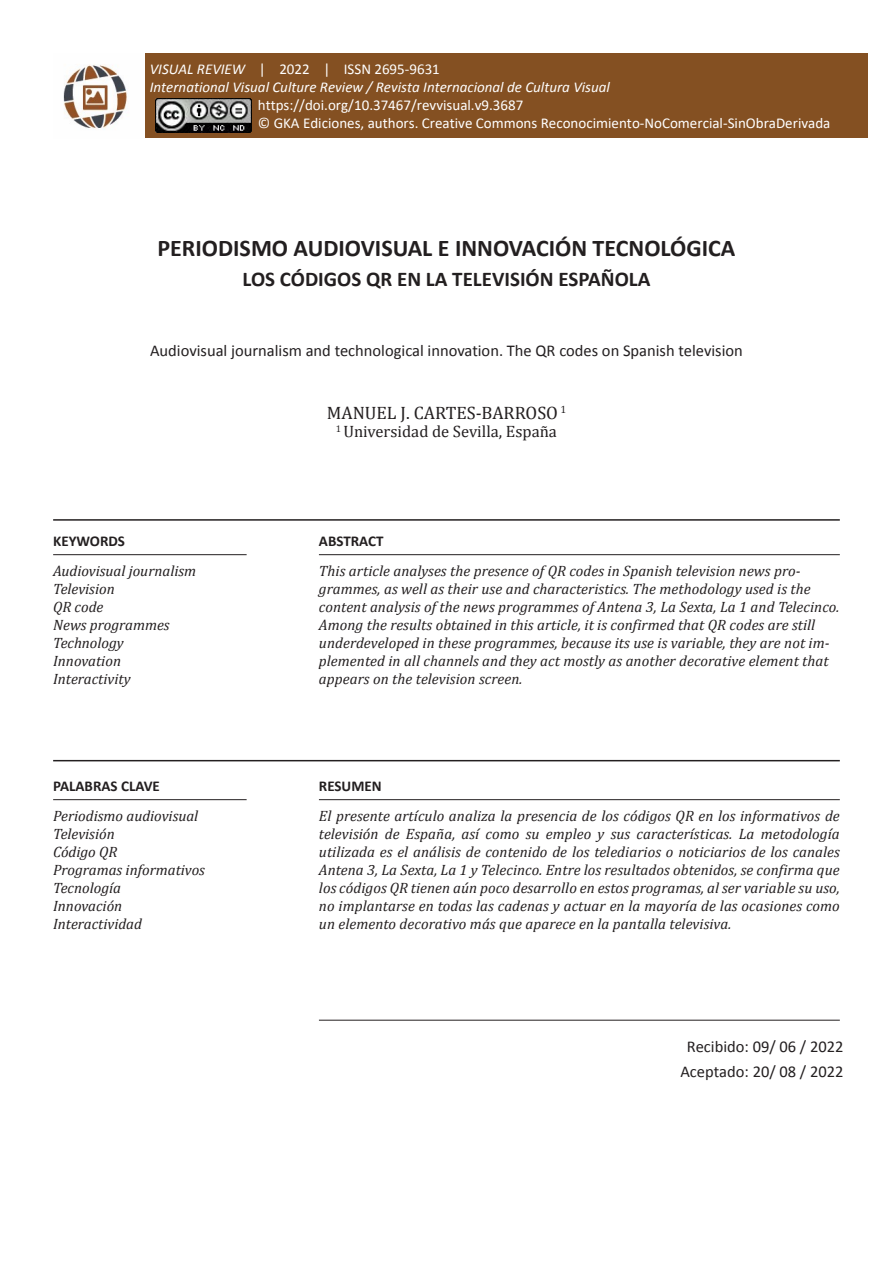
<style>
.page{position:relative;width:893px;height:1263px;background:#fff}
.page>*{position:absolute;margin:0;border:0;box-sizing:border-box;transform-origin:0 0}
.Titulo_Artículo{font:700 24px "Calibri";color:#231f20}
.Subtitulo_Artículo{font:700 21px "Calibri";color:#231f20}
.Autor{font:18px "Cambria";color:#231f20}
.Titulo_Ingles{font:16.5px "Calibri";color:#231f20}
.DATE-HOME{font:16.5px/24.6px "Calibri";color:#231f20;text-align:center}
.Cita{font:16.5px "Cambria";color:#231f20}
.CONTENT-HOME{font:italic 15px/18px "Cambria";letter-spacing:.005em;color:#231f20}
.t1{font:15px "Calibri";color:#fff}
.t2{font:italic 15px "Calibri";color:#fff}
.WORDS-HOME{font:700 15px "Calibri";color:#231f20}
.s1{font-style:italic}
</style>
<div class="page">
<hr style="left:53px;top:519px;width:787px;height:2px;background:#231f20">
<hr style="left:53px;top:760px;width:787px;height:1px;background:#231f20">
<hr style="left:53px;top:554px;width:194px;height:1px;background:#231f20">
<hr style="left:53px;top:799px;width:194px;height:1px;background:#231f20">
<hr style="left:319px;top:554px;width:521px;height:1px;background:#231f20">
<hr style="left:319px;top:799px;width:521px;height:1px;background:#231f20">
<hr style="left:319px;top:1020px;width:521px;height:1px;background:#231f20">
<img style="left:63px;top:64px;width:64px;height:66px">
<div style="left:145px;top:53px;width:723px;height:85px;background:#845022"></div>
<img style="left:155px;top:98px;width:96px;height:34px">
<p class="t1" style="left:150px;top:60px;width:292px"><span class="s1">VISUAL REVIEW</span> | 2022 | ISSN 2695-9631</p>
<p class="t2" style="left:150px;top:78px;width:462px">International Visual Culture Review / Revista Internacional de Cultura Visual</p>
<p class="t1" style="left:258px;top:96px;width:267px">https://doi.org/10.37467/revvisual.v9.3687</p>
<p class="t1" style="left:258px;top:113px;width:574px">© GKA Ediciones, authors. Creative Commons Reconocimiento-NoComercial-SinObraDerivada</p>
<p class="Titulo_Artículo" style="left:157px;top:231px;width:579px">PERIODISMO AUDIOVISUAL E INNOVACIÓN TECNOLÓGICA</p>
<p class="Subtitulo_Artículo" style="left:242px;top:265px;width:409px">LOS CÓDIGOS QR EN LA TELEVISIÓN ESPAÑOLA</p>
<p class="Titulo_Ingles" style="left:150px;top:340px;width:594px">Audiovisual journalism and technological innovation. The QR codes on Spanish television</p>
<p class="WORDS-HOME" style="left:53px;top:530px;width:73px">KEYWORDS</p>
<p class="CONTENT-HOME" style="left:53px;top:561px;width:144px">Audiovisual journalism</p>
<p class="CONTENT-HOME" style="left:53px;top:579px;width:63px">Television</p>
<p class="CONTENT-HOME" style="left:53px;top:597px;width:52px">QR code</p>
<p class="CONTENT-HOME" style="left:53px;top:615px;width:118px">News programmes</p>
<p class="CONTENT-HOME" style="left:53px;top:633px;width:72px">Technology</p>
<p class="CONTENT-HOME" style="left:53px;top:651px;width:69px">Innovation</p>
<p class="CONTENT-HOME" style="left:53px;top:669px;width:79px">Interactivity</p>
<p class="WORDS-HOME" style="left:53px;top:775px;width:108px">PALABRAS CLAVE</p>
<p class="CONTENT-HOME" style="left:53px;top:806px;width:147px">Periodismo audiovisual</p>
<p class="CONTENT-HOME" style="left:53px;top:824px;width:63px">Televisión</p>
<p class="CONTENT-HOME" style="left:53px;top:842px;width:66px">Código QR</p>
<p class="CONTENT-HOME" style="left:53px;top:860px;width:153px">Programas informativos</p>
<p class="CONTENT-HOME" style="left:53px;top:878px;width:69px">Tecnología</p>
<p class="CONTENT-HOME" style="left:53px;top:896px;width:71px">Innovación</p>
<p class="CONTENT-HOME" style="left:53px;top:914px;width:90px">Interactividad</p>
<p class="Autor" style="left:327px;top:402px;width:241px">MANUEL J. CARTES-BARROSO <sup>1</sup></p>
<p class="Cita" style="left:336px;top:421px;width:223px"><sup>1</sup> Universidad de Sevilla, España</p>
<p class="WORDS-HOME" style="left:319px;top:530px;width:66px">ABSTRACT</p>
<p class="CONTENT-HOME" style="left:319px;top:561px;width:522px">This article analyses the presence of QR codes in Spanish television news pro&shy;grammes, as well as their use and characteristics. The methodology used is the content analysis of the news programmes of Antena 3, La Sexta, La 1 and Telecinco.<br>Among the results obtained in this article, it is confirmed that QR codes are still underdeveloped in these programmes, because its use is variable, they are not im&shy;plemented in all channels and they act mostly as another decorative element that appears on the television screen.</p>
<p class="WORDS-HOME" style="left:319px;top:775px;width:64px">RESUMEN</p>
<p class="CONTENT-HOME" style="left:319px;top:806px;width:522px;text-align:justify">El presente artículo analiza la presencia de los códigos QR en los informativos de televisión de España, así como su empleo y sus características. La metodología utilizada es el análisis de contenido de los telediarios o noticiarios de los canales Antena 3, La Sexta, La 1 y Telecinco. Entre los resultados obtenidos, se confirma que los códigos QR tienen aún poco desarrollo en estos programas, al ser variable su uso, no implantarse en todas las cadenas y actuar en la mayoría de las ocasiones como un elemento decorativo más que aparece en la pantalla televisiva.</p>
<p class="DATE-HOME" style="left:680px;top:1034px;width:165px">Recibido: 09/ 06 / 2022<br>Aceptado: 20/ 08 / 2022</p>
</div>
